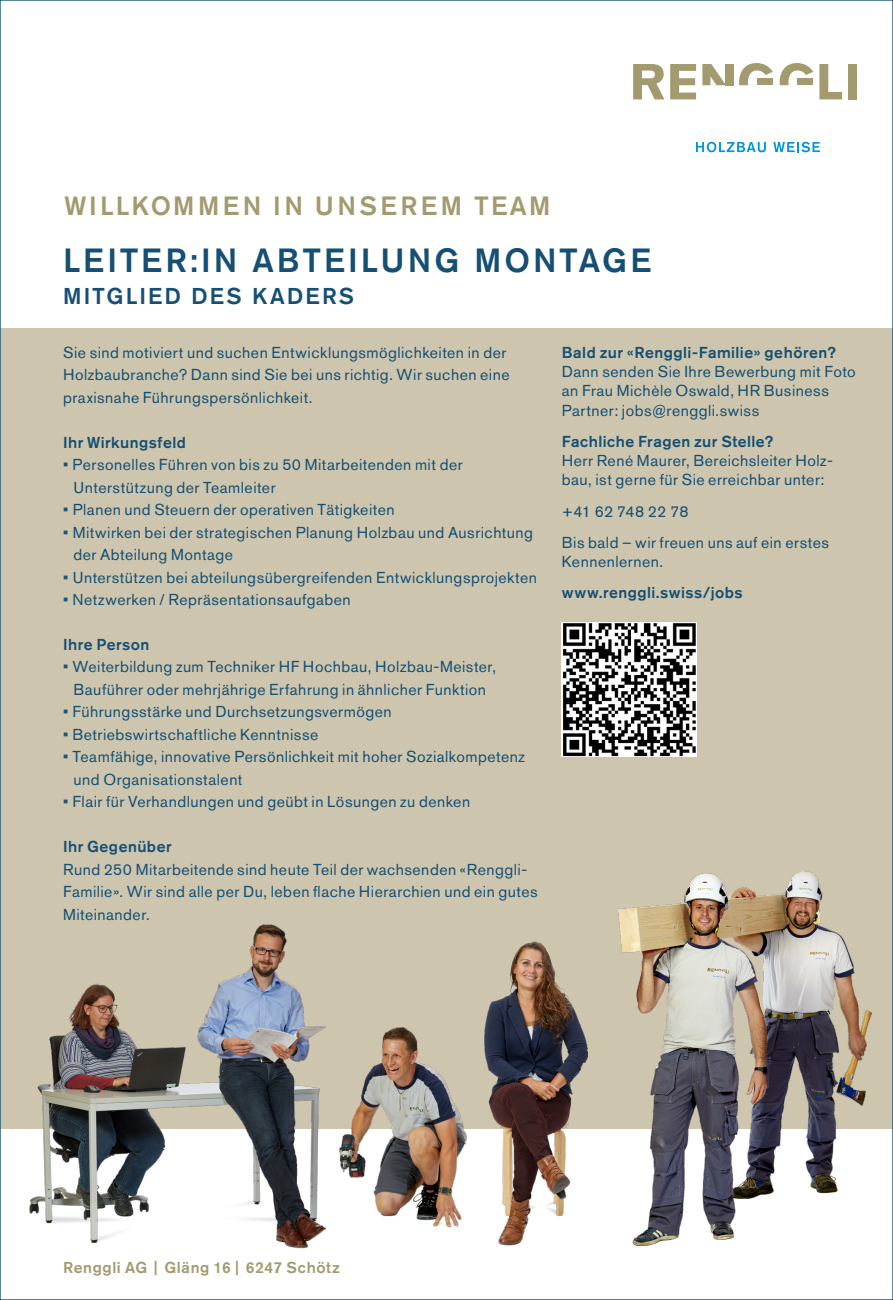
<style>
.page{position:relative;width:893px;height:1300px;background:#fff}
.page>*{position:absolute;margin:0;border:0;box-sizing:border-box;transform-origin:0 0}
.t1{font:500 33.25px "Akzidenz Grotesk Pro";letter-spacing:.085em;color:#154f74}
.t2{font:500 26.25px "Akzidenz Grotesk Pro";letter-spacing:.13em;color:#a39a6f}
.t3{font:500 22.75px "Akzidenz Grotesk Pro";letter-spacing:.095em;color:#154f74}
.t4{font:15.75px/22.4px "Akzidenz Grotesk Pro";letter-spacing:.03em;color:#154f74}
.t5{font:500 15.75px "Akzidenz Grotesk Pro";letter-spacing:.03em;color:#154f74}
.t6{font:500 15.75px "Akzidenz Grotesk Pro";letter-spacing:.04em;color:#a39a6f}
.s1{font-weight:500;color:#1a5679}
</style>
<div class="page">
<div style="left:0;top:329px;width:893px;height:800px;background:#cdc5ad"></div>
<svg style="left:633px;top:64px;width:31px;height:35px"></svg>
<svg style="left:670px;top:64px;width:26px;height:35px"></svg>
<div style="left:726px;top:64px;width:8px;height:21px;background:#a39a6f"></div>
<svg style="left:702px;top:64px;width:24px;height:21px"></svg>
<svg style="left:739px;top:63px;width:34px;height:22px"></svg>
<svg style="left:780px;top:63px;width:33px;height:22px"></svg>
<div style="left:798px;top:78px;width:15px;height:7px;background:#a39a6f"></div>
<svg style="left:819px;top:64px;width:23px;height:35px"></svg>
<div style="left:848px;top:64px;width:8px;height:35px;background:#a39a6f"></div>
<svg style="left:696px;top:142px;width:70px;height:10px"></svg>
<svg style="left:773px;top:142px;width:47px;height:10px"></svg>
<img style="left:484px;top:941px;width:103px;height:305px">
<img style="left:340px;top:1027px;width:126px;height:200px">
<img style="left:30px;top:924px;width:296px;height:324px">
<img style="left:619px;top:871px;width:252px;height:375px">
<img style="left:562px;top:623px;width:134px;height:134px">
<h2 class="t2" style="left:64px;top:188px;width:488px">WILLKOMMEN IN UNSEREM TEAM</h2>
<h1 class="t1" style="left:63px;top:239px;width:589px">LEITER:IN ABTEILUNG MONTAGE</h1>
<h3 class="t3" style="left:63px;top:281px;width:292px">MITGLIED DES KADERS</h3>
<p class="t4" style="left:63px;top:341px;width:448px">Sie sind motiviert und suchen Entwicklungsmöglichkeiten in der<br>Holzbaubranche? Dann sind Sie bei uns richtig. Wir suchen eine praxisnahe Führungspersönlichkeit.</p>
<p class="t5" style="left:63px;top:432px;width:125px">Ihr Wirkungsfeld</p>
<p class="t4" style="left:74px;top:453px;width:391px;text-indent:-11px"><span class="s1">•</span> Personelles Führen von bis zu 50 Mitarbeitenden mit der<br>Unterstützung der Teamleiter</p>
<p class="t4" style="left:63px;top:498px;width:333px"><span class="s1">•</span> Planen und Steuern der operativen Tätigkeiten</p>
<p class="t4" style="left:74px;top:521px;width:461px;text-indent:-11px"><span class="s1">•</span> Mitwirken bei der strategischen Planung Holzbau und Ausrichtung der Abteilung Montage</p>
<p class="t4" style="left:63px;top:566px;width:476px"><span class="s1">•</span> Unterstützen bei abteilungsübergreifenden Entwicklungsprojekten</p>
<p class="t4" style="left:63px;top:588px;width:289px"><span class="s1">•</span> Netzwerken / Repräsentationsaufgaben</p>
<p class="t5" style="left:63px;top:634px;width:88px">Ihre Person</p>
<p class="t4" style="left:63px;top:655px;width:434px;text-align:center"><span class="s1">•</span> Weiterbildung zum Techniker HF Hochbau, Holzbau-Meister,<br>Bauführer oder mehrjährige Erfahrung in ähnlicher Funktion</p>
<p class="t4" style="left:63px;top:700px;width:330px"><span class="s1">•</span> Führungsstärke und Durchsetzungsvermögen</p>
<p class="t4" style="left:63px;top:723px;width:257px"><span class="s1">•</span> Betriebswirtschaftliche Kenntnisse</p>
<p class="t4" style="left:74px;top:745px;width:453px;text-indent:-11px"><span class="s1">•</span> Teamfähige, innovative Persönlichkeit mit hoher Sozialkompetenz und Organisationstalent</p>
<p class="t4" style="left:63px;top:790px;width:409px"><span class="s1">•</span> Flair für Verhandlungen und geübt in Lösungen zu denken</p>
<p class="t5" style="left:63px;top:836px;width:110px">Ihr Gegenüber</p>
<p class="t4" style="left:63px;top:858px;width:476px">Rund 250 Mitarbeitende sind heute Teil der wachsenden «Renggli-<br>Familie». Wir sind alle per Du, leben flache Hierarchien und ein gutes<br>Miteinander.</p>
<p class="t5" style="left:562px;top:342px;width:276px">Bald zur «Renggli-Familie» gehören?</p>
<p class="t4" style="left:562px;top:362px;width:295px;line-height:19.2px">Dann senden Sie Ihre Bewerbung mit Foto an Frau Michèle Oswald, HR Business<br>Partner: jobs@renggli.swiss</p>
<p class="t5" style="left:562px;top:431px;width:213px">Fachliche Fragen zur Stelle?</p>
<p class="t4" style="left:562px;top:451px;width:273px;line-height:19.2px">Herr René Maurer, Bereichsleiter Holz&shy;bau, ist gerne für Sie erreichbar unter:</p>
<p class="t4" style="left:562px;top:495px;width:269px;line-height:31.2px">+41 62 748 22 78<br>Bis bald – wir freuen uns auf ein erstes</p>
<p class="t4" style="left:562px;top:550px;width:103px">Kennenlernen.</p>
<p class="t5" style="left:562px;top:582px;width:182px">www.renggli.swiss/jobs</p>
<p class="t6" style="left:63px;top:1257px;width:278px">Renggli AG | Gläng 16 | 6247 Schötz</p>
</div>
